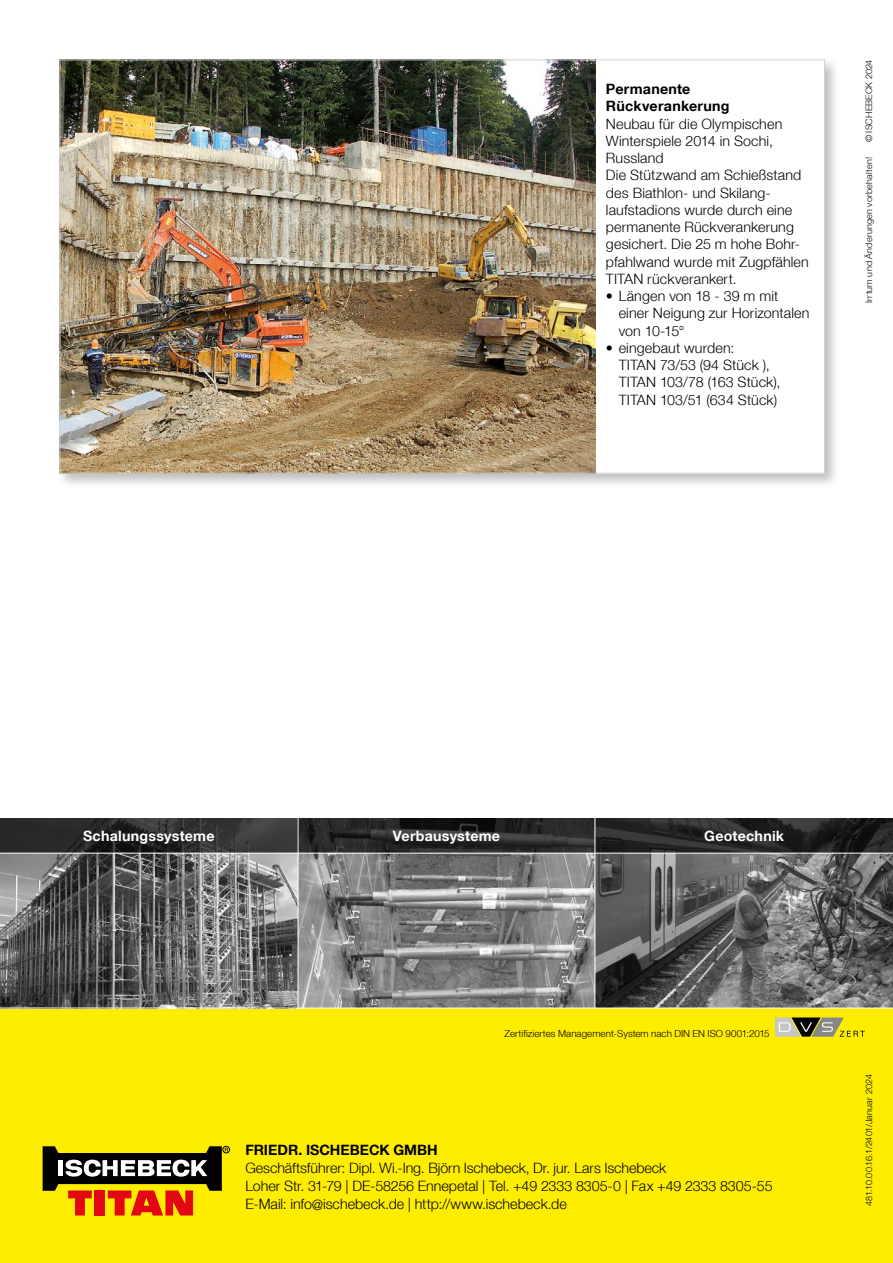
<style>
.page{position:relative;width:893px;height:1263px;background:#fff}
.page>*{position:absolute;margin:0;border:0;box-sizing:border-box;transform-origin:0 0}
.Bodycopy{font:300 14.25px/17.2px "Helvetica Neue";letter-spacing:.01em;color:#000}
.Back_cover_address{font:300 14.25px/17.9px "Helvetica Neue";letter-spacing:-.005em;color:#000}
.Text_in_Labels_cover{font:700 14.25px "Helvetica Neue";letter-spacing:.015em;color:#fff}
.Headline_small{font:700 14.25px/17.2px "Helvetica Neue";letter-spacing:.02em;color:#000}
.Back_cover__Certification{font:300 9.75px "Helvetica Neue";letter-spacing:.005em;color:#000}
.WN-text_back_cover{font:300 9px "Helvetica Neue";letter-spacing:.02em;color:#000}
.s1{font-weight:700}
</style>
<div class="page">
<div style="left:0;top:872px;width:893px;height:391px;background:#ffed00"></div>
<div style="left:57px;top:57px;width:783px;height:432px;background:#000;opacity:.25"></div>
<div style="left:60px;top:60px;width:765px;height:413px;background:#fff"></div>
<img style="left:60px;top:62px;width:535px;height:412px">
<img style="left:299px;top:854px;width:296px;height:154px">
<img style="left:596px;top:854px;width:297px;height:154px">
<img style="left:0;top:854px;width:298px;height:154px">
<svg style="left:0;top:819px;width:298px;height:34px;background:#2f2f2f"></svg>
<svg style="left:299px;top:819px;width:296px;height:34px;background:#2a2a2a"></svg>
<svg style="left:596px;top:819px;width:297px;height:34px;background:#272727"></svg>
<div style="left:223px;top:1146px;width:7px;height:7px;border:1px solid #000;border-radius:50%"></div>
<svg style="left:43px;top:1146px;width:185px;height:69px"></svg>
<svg style="left:775px;top:1017px;width:90px;height:20px"></svg>
<hr style="left:0;top:1008px;width:893px;height:1px;background:#fff">
<hr style="left:298px;top:812px;width:1px;height:196px;background:#fff">
<hr style="left:595px;top:812px;width:1px;height:196px;background:#fff">
<p class="Headline_small" style="left:606px;top:80px;width:125px">Permanente<br>Rückverankerung</p>
<p class="Bodycopy" style="left:606px;top:115px;width:178px">Neubau für die Olympischen<br>Winterspiele 2014 in Sochi,<br>Russland</p>
<p class="Bodycopy" style="left:606px;top:166px;width:204px">Die Stützwand am Schießstand des Biathlon- und Skilang&shy;laufstadions wurde durch eine permanente Rückverankerung gesichert. Die 25 m hohe Bohr&shy;pfahlwand wurde mit Zugpfählen<br>TITAN rückverankert.</p>
<p class="Bodycopy" style="left:619px;top:287px;width:192px;text-indent:-13px">• Längen von 18 - 39 m mit einer Neigung zur Horizontalen von 10-15°</p>
<p class="Bodycopy" style="left:619px;top:339px;width:163px;text-indent:-13px">• eingebaut wurden:<br>TITAN 73/53 (94 Stück ),<br>TITAN 103/78 (163 Stück),<br>TITAN 103/51 (634 Stück)</p>
<p class="WN-text_back_cover" style="left:863px;top:142px;width:84px;rotate:-90deg">© ISCHEBECK 2024</p>
<p class="WN-text_back_cover" style="left:863px;top:303px;width:147px;rotate:-90deg">Irrtum und Änderungen vorbehalten!</p>
<p class="Text_in_Labels_cover" style="left:83px;top:827px;width:133px">Schalungssysteme</p>
<p class="Text_in_Labels_cover" style="left:393px;top:827px;width:109px">Verbausysteme</p>
<p class="Text_in_Labels_cover" style="left:704px;top:827px;width:81px">Geotechnik</p>
<p class="Back_cover__Certification" style="left:504px;top:1027px;width:267px">Zertifiziertes Management-System nach DIN EN ISO 9001:2015</p>
<p class="Back_cover_address" style="left:245px;top:1141px;width:423px"><span class="s1">FRIEDR. ISCHEBECK GMBH<br></span>Geschäftsführer: Dipl. Wi.-Ing. Björn Ischebeck, Dr. jur. Lars Ischebeck</p>
<p class="Back_cover_address" style="left:245px;top:1177px;width:529px">Loher Str. 31-79 | DE-58256 Ennepetal | Tel. +49 2333 8305-0 | Fax +49 2333 8305-55</p>
<p class="Back_cover_address" style="left:245px;top:1194px;width:323px">E-Mail: info@ischebeck.de | http://www.ischebeck.de</p>
<p class="WN-text_back_cover" style="left:863px;top:1206px;width:133px;rotate:-90deg">481.10.00.16.1/2401/Januar 2024</p>
</div>
